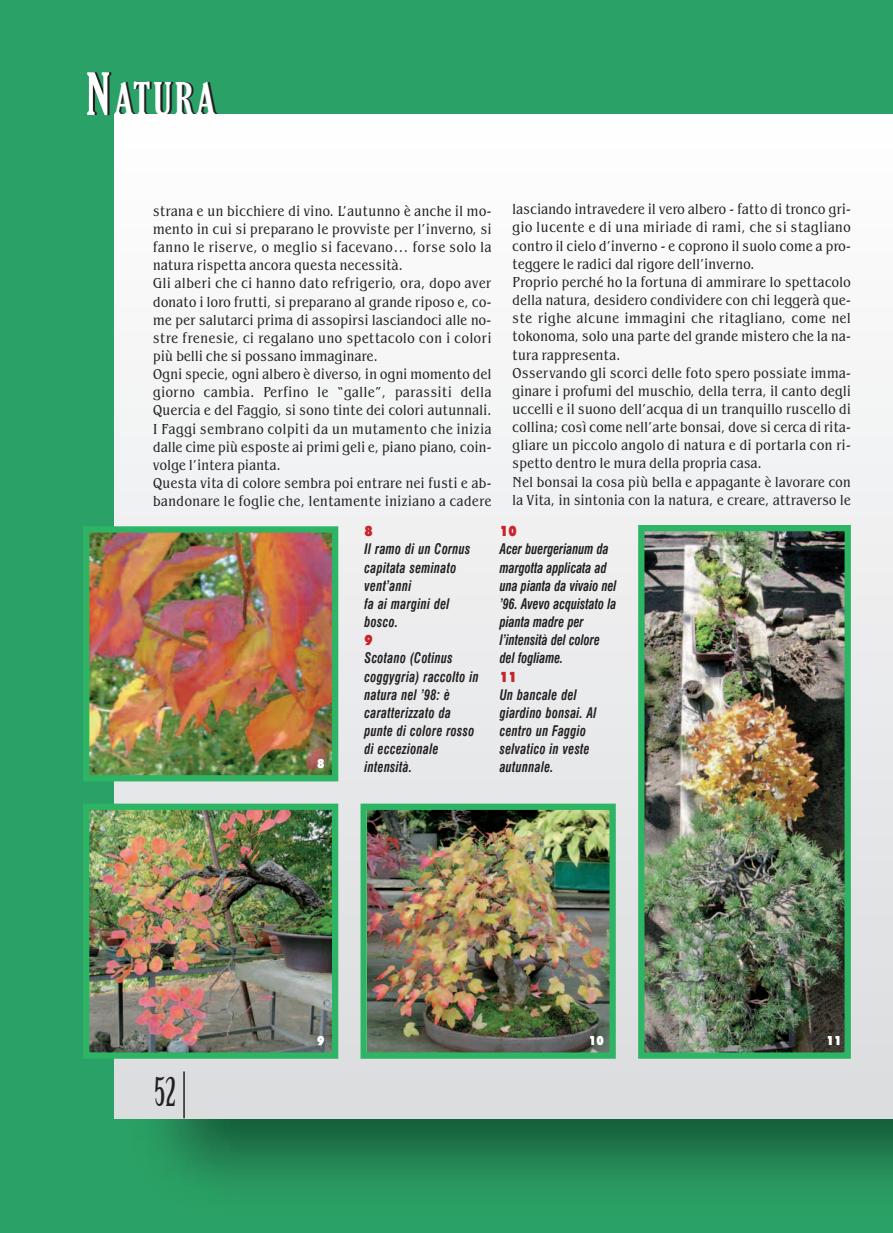
<style>
.page{position:relative;width:893px;height:1233px;background:#fff}
.page>*{position:absolute;margin:0;border:0;box-sizing:border-box;transform-origin:0 0}
.t1{font:extra-condensed 43.5px "Gloucester";letter-spacing:.075em;color:#fff}
.t2{font:39px "Birch";color:#231f20}
.t3{font:condensed 15px/18.1px "Benguiat IT Cby BT";letter-spacing:.025em;color:#231f20}
.t4{font:italic 700 condensed 14.25px/18.1px "Swiss 721 BT";letter-spacing:.025em;color:#231f20;scale:.85 1}
.t5{font:italic 700 condensed 14.25px/18.1px "Swiss 721 BT";color:#231f20;scale:.85 1}
.t6{font:900 14.25px "Futura BT";color:#c8242b;scale:.85 1}
.t7{font:900 12.75px "Futura BT";color:#fff;scale:.85 1}
.s1{font-size:56.25px}
</style>
<div class="page">
<img style="left:0;top:0;width:892px;height:1233px">
<div style="left:115px;top:115px;width:777px;height:1003px;background:linear-gradient(to bottom,#fffeff,#d8dbdc)"></div>
<hr style="left:183px;top:1071px;width:2px;height:47px;background:#231f20">
<img style="left:645px;top:532px;width:198px;height:520px">
<div style="left:638px;top:525px;width:212px;height:534px;border:6px solid #2db464"></div>
<img style="left:90px;top:811px;width:241px;height:241px">
<div style="left:83px;top:804px;width:255px;height:255px;border:6px solid #2db464"></div>
<img style="left:90px;top:533px;width:241px;height:241px">
<div style="left:83px;top:526px;width:255px;height:255px;border:6px solid #2db464"></div>
<img style="left:367px;top:811px;width:241px;height:241px">
<div style="left:360px;top:804px;width:255px;height:255px;border:6px solid #2db464"></div>
<h1 class="t1" style="left:86px;top:82px;width:131px"><span class="s1">N</span>ATURA</h1>
<p class="t3" style="left:153px;top:203px;width:340px">strana e un bicchiere di vino. L’autunno è anche il mo&shy;mento in cui si preparano le provviste per l’inverno, si fanno le riserve, o meglio si facevano… forse solo la natura rispetta ancora questa necessità.<br>Gli alberi che ci hanno dato refrigerio, ora, dopo aver donato i loro frutti, si preparano al grande riposo e, co&shy;me per salutarci prima di assopirsi lasciandoci alle no&shy;stre frenesie, ci regalano uno spettacolo con i colori più belli che si possano immaginare.<br>Ogni specie, ogni albero è diverso, in ogni momento del giorno cambia. Perfino le “galle”, parassiti della Quercia e del Faggio, si sono tinte dei colori autunnali.<br>I Faggi sembrano colpiti da un mutamento che inizia dalle cime più esposte ai primi geli e, piano piano, coin&shy;volge l’intera pianta.<br>Questa vita di colore sembra poi entrare nei fusti e ab&shy;bandonare le foglie che, lentamente iniziano a cadere</p>
<p class="t3" style="left:512px;top:202px;width:340px">lasciando intravedere il vero albero - fatto di tronco gri&shy;gio lucente e di una miriade di rami, che si stagliano contro il cielo d’inverno - e coprono il suolo come a pro&shy;teggere le radici dal rigore dell’inverno.<br>Proprio perché ho la fortuna di ammirare lo spettacolo della natura, desidero condividere con chi leggerà que&shy;ste righe alcune immagini che ritagliano, come nel tokonoma, solo una parte del grande mistero che la na&shy;tura rappresenta.<br>Osservando gli scorci delle foto spero possiate imma&shy;ginare i profumi del muschio, della terra, il canto degli uccelli e il suono dell’acqua di un tranquillo ruscello di collina; così come nell’arte bonsai, dove si cerca di rita&shy;gliare un piccolo angolo di natura e di portarla con ri&shy;spetto dentro le mura della propria casa.<br>Nel bonsai la cosa più bella e appagante è lavorare con la Vita, in sintonia con la natura, e creare, attraverso le</p>
<p class="t7" style="left:317px;top:759px;width:10px">8</p>
<p class="t6" style="left:364px;top:526px;width:11px">8</p>
<p class="t4" style="left:364px;top:541px;width:126px">Il ramo di un Cornus capitata seminato vent’anni<br>fa ai margini del bosco.</p>
<p class="t6" style="left:364px;top:635px;width:11px">9</p>
<p class="t4" style="left:364px;top:650px;width:136px">Scotano (Cotinus coggygria) raccolto in natura nel ’98: è caratterizzato da punte di colore rosso di eccezionale intensità.</p>
<p class="t6" style="left:499px;top:526px;width:22px">10</p>
<p class="t5" style="left:499px;top:541px;width:139px">Acer buergerianum da margotta applicata ad una pianta da vivaio nel ’96. Avevo acquistato la pianta madre per l’intensità del colore del fogliame.</p>
<p class="t6" style="left:499px;top:671px;width:22px">11</p>
<p class="t4" style="left:499px;top:686px;width:115px">Un bancale del giardino bonsai. Al centro un Faggio selvatico in veste autunnale.</p>
<h2 class="t2" style="left:155px;top:1076px;width:23px">52</h2>
<p class="t7" style="left:317px;top:1036px;width:10px">9</p>
<p class="t7" style="left:826px;top:1036px;width:19px">11</p>
<p class="t7" style="left:589px;top:1036px;width:19px">10</p>
</div>
